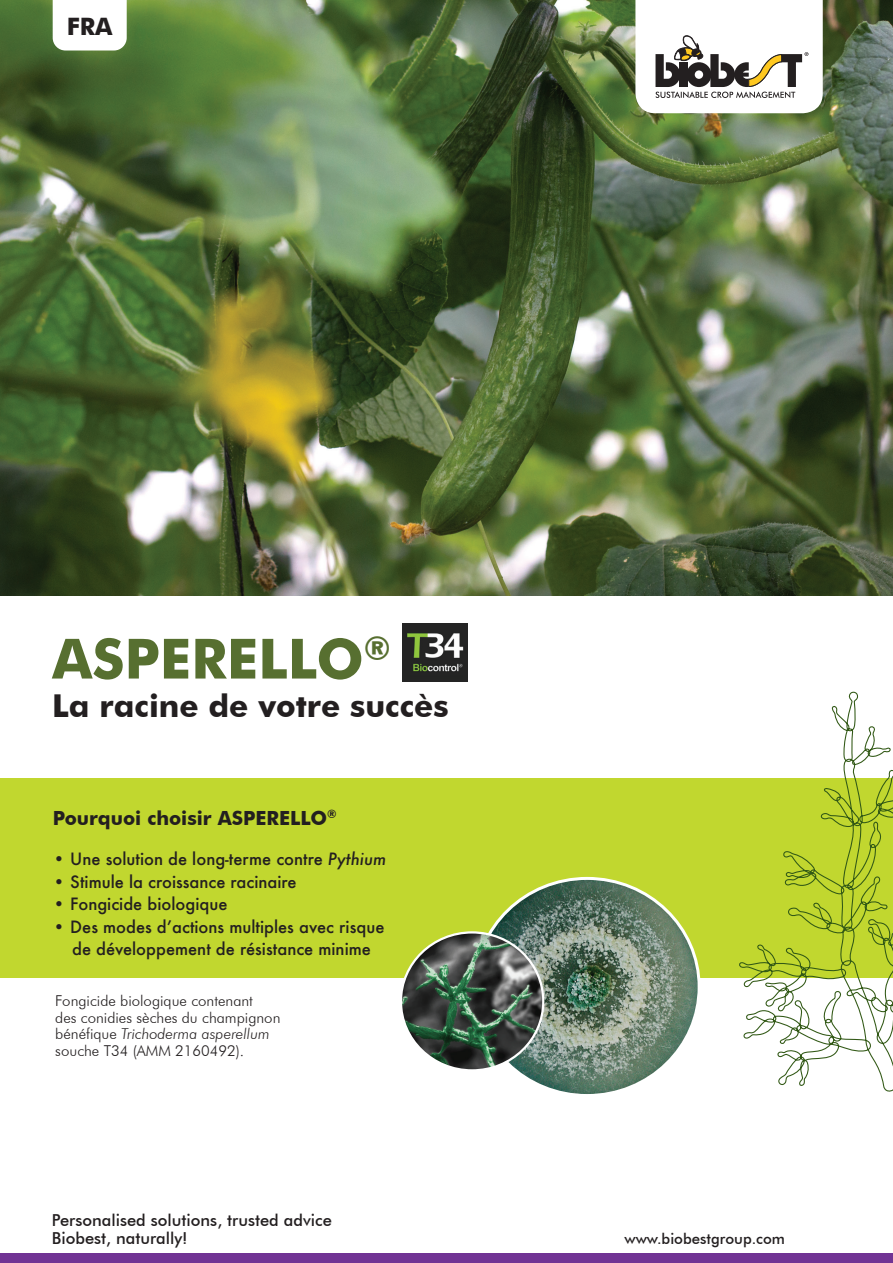
<style>
.page{position:relative;width:893px;height:1263px;background:#fff}
.page>*{position:absolute;margin:0;border:0;box-sizing:border-box;transform-origin:0 0}
.t1{font:700 55.5px "Futura BT";color:#576f30}
.t2{font:700 31.5px "Futura BT";color:#231f20}
.t3{font:700 24px "Futura BT";color:#231f20}
.t4{font:700 19.5px "Futura BT";color:#231f20}
.t5{font:500 16.5px/22.5px "Futura";color:#231f20;text-align:center}
.t6{font:500 16.5px/18px "Futura BT";color:#231f20}
.t7{font:300 15px/16.5px "Futura BT";color:#231f20}
.t8{font:500 15px "Futura BT";color:#231f20}
.s1{font-style:italic}
</style>
<div class="page">
<img style="left:0;top:0;width:893px;height:595px">
<div style="left:0;top:778px;width:893px;height:199px;background:#c1d72f"></div>
<svg style="left:635px;top:0;width:188px;height:113px"></svg>
<div style="left:0;top:1253px;width:893px;height:10px;background:#713394"></div>
<img style="left:402px;top:623px;width:66px;height:58px">
<svg style="left:738px;top:691px;width:155px;height:401px"></svg>
<img style="left:481px;top:878px;width:217px;height:215px">
<img style="left:401px;top:932px;width:142px;height:138px">
<svg style="left:53px;top:0;width:74px;height:51px"></svg>
<h3 class="t3" style="left:67px;top:12px;width:47px">FRA</h3>
<h1 class="t1" style="left:52px;top:625px;width:340px">ASPERELLO<sup>®</sup></h1>
<h2 class="t2" style="left:52px;top:687px;width:398px">La racine de votre succès</h2>
<p class="t4" style="left:53px;top:806px;width:285px">Pourquoi choisir ASPERELLO<sup>®</sup></p>
<p class="t5" style="left:53px;top:847px;width:335px">• Une solution de long-terme contre <span class="s1">Pythium</span></p>
<p class="t5" style="left:53px;top:870px;width:246px">• Stimule la croissance racinaire</p>
<p class="t5" style="left:53px;top:892px;width:176px">• Fongicide biologique</p>
<p class="t5" style="left:53px;top:915px;width:333px">• Des modes d’actions multiples avec risque de développement de résistance minime</p>
<p class="t7" style="left:55px;top:993px;width:227px">Fongicide biologique contenant<br>des conidies sèches du champignon bénéfique <span class="s1">Trichoderma asperellum </span>souche T34 (AMM 2160492).</p>
<p class="t6" style="left:52px;top:1210px;width:281px">Personalised solutions, trusted advice<br>Biobest, naturally!</p>
<p class="t8" style="left:624px;top:1229px;width:162px">www.biobestgroup.com</p>
</div>
